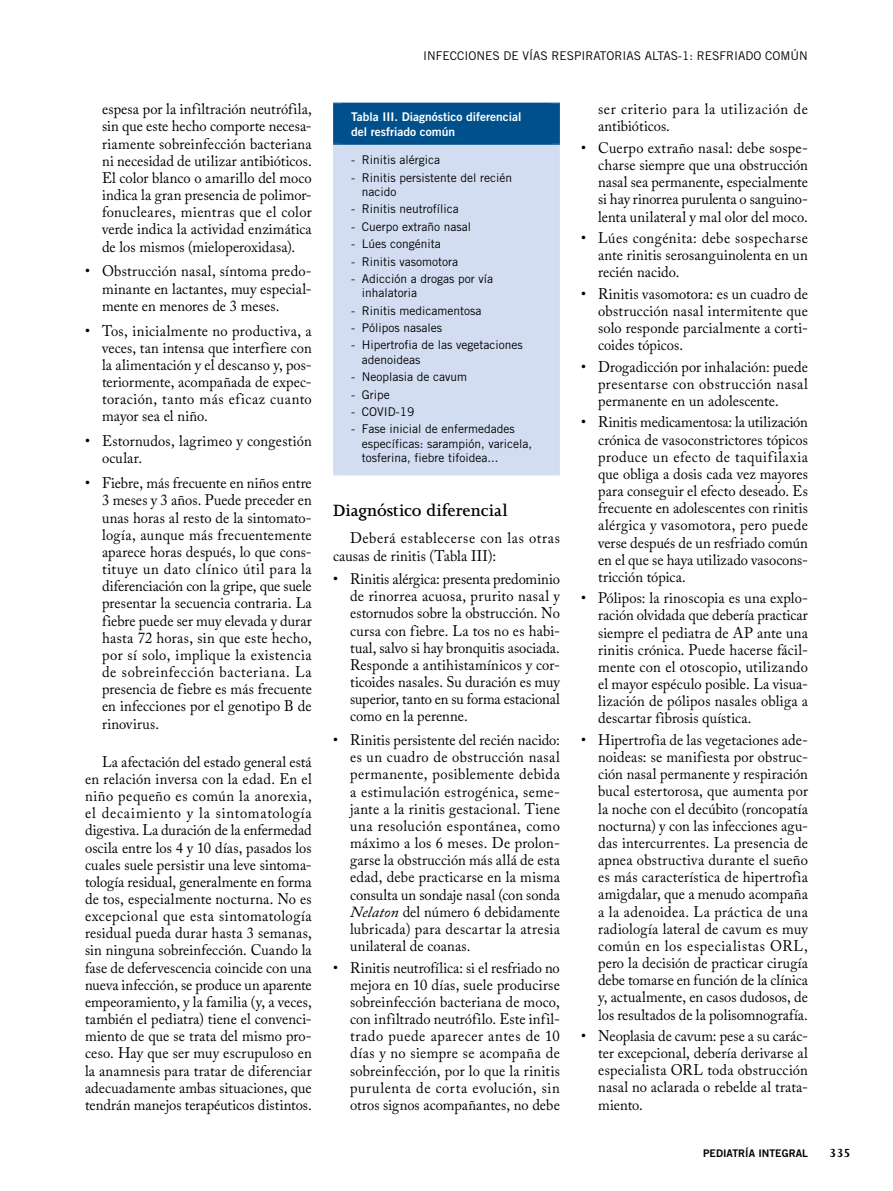
<style>
.page{position:relative;width:893px;height:1191px;background:#fff}
.page>*{position:absolute;margin:0;border:0;box-sizing:border-box;transform-origin:0 0}
.t1{font:600 18.75px "Joanna MT Std";color:#000}
.t2{font:15.3px/17.1px "Adobe Caslon Pro";letter-spacing:.01em;color:#000;text-align:justify;scale:.95 1}
.t3{font:15.3px/17.1px "Adobe Caslon Pro";letter-spacing:.03em;color:#000;scale:.95 1}
.t4{font:15.3px/17.1px "Adobe Caslon Pro";letter-spacing:.04em;color:#000;scale:.95 1}
.t5{font:700 13.5px "Joanna MT Std";color:#000}
.t6{font:12px/14.4px "Trade Gothic";color:#000}
.t7{font:12px/14.4px "Trade Gothic Bold Two";color:#fff}
.t8{font:10.5px "Trade Gothic Bold Two";color:#000}
.s1{font-style:italic}
</style>
<div class="page">
<div style="left:342px;top:103px;width:209px;height:41px;background:#00508c"></div>
<div style="left:342px;top:144px;width:209px;height:331px;background:#d3ddf2"></div>
<div style="left:333px;top:145px;width:18px;height:330px;background:#d3ddf2"></div>
<div style="left:542px;top:145px;width:18px;height:330px;background:#d3ddf2"></div>
<hr style="left:333px;top:475px;width:227px;height:1px;background:#d3ddf2">
<div style="left:333px;top:103px;width:18px;height:41px;background:#00508c"></div>
<div style="left:542px;top:103px;width:18px;height:41px;background:#00508c"></div>
<hr style="left:333px;top:144px;width:227px;height:1px;background:#00508c">
<p class="t2" style="left:102px;top:100px;width:222px">espesa por la infiltración neutrófila, sin que este hecho comporte necesa&shy;riamente sobreinfección bacteriana ni necesidad de utilizar antibióticos.<br>El color blanco o amarillo del moco indica la gran presencia de polimor&shy;fonucleares, mientras que el color verde indica la actividad enzimática de los mismos (mieloperoxidasa).</p>
<p class="t2" style="left:102px;top:263px;width:222px;text-indent:-17px">• Obstrucción nasal, síntoma predo&shy;minante en lactantes, muy especial&shy;mente en menores de 3 meses.</p>
<p class="t2" style="left:102px;top:322px;width:222px;text-indent:-17px">• Tos, inicialmente no productiva, a veces, tan intensa que interfiere con la alimentación y el descanso y, pos&shy;teriormente, acompañada de expec&shy;toración, tanto más eficaz cuanto mayor sea el niño.</p>
<p class="t2" style="left:102px;top:432px;width:222px;text-indent:-17px">• Estornudos, lagrimeo y congestión ocular.</p>
<p class="t2" style="left:102px;top:474px;width:222px;text-indent:-17px">• Fiebre, más frecuente en niños entre 3 meses y 3 años. Puede preceder en unas horas al resto de la sintomato&shy;logía, aunque más frecuentemente aparece horas después, lo que cons&shy;tituye un dato clínico útil para la diferenciación con la gripe, que suele presentar la secuencia contraria. La fiebre puede ser muy elevada y durar hasta 72 horas, sin que este hecho, por sí solo, implique la existencia de sobreinfección bacteriana. La presencia de fiebre es más frecuente en infecciones por el genotipo B de rinovirus.</p>
<p class="t2" style="left:85px;top:753px;width:240px;text-indent:17px">La afectación del estado general está en relación inversa con la edad. En el niño pequeño es común la anorexia, el decaimiento y la sintomatología digestiva. La duración de la enfermedad oscila entre los 4 y 10 días, pasados los cuales suele persistir una leve sintoma&shy;tología residual, generalmente en forma de tos, especialmente nocturna. No es excepcional que esta sintomatología residual pueda durar hasta 3 semanas, sin ninguna sobreinfección. Cuando la fase de defervescencia coincide con una nueva infección, se produce un aparente empeoramiento, y la familia (y, a veces, también el pediatra) tiene el convenci&shy;miento de que se trata del mismo pro&shy;ceso. Hay que ser muy escrupuloso en la anamnesis para tratar de diferenciar adecuadamente ambas situaciones, que tendrán manejos terapéuticos distintos.</p>
<p class="t6" style="left:423px;top:49px;width:386px">Infecciones de vías respi ratorias altas-1: resfriado común</p>
<p class="t7" style="left:351px;top:110px;width:172px">Tabla III. Diagnóstico diferencial del resfriado común</p>
<p class="t6" style="left:351px;top:153px;width:90px">- Rinitis alérgica</p>
<p class="t6" style="left:362px;top:170px;width:152px;text-indent:-11px">- Rinitis persistente del recién nacido</p>
<p class="t6" style="left:351px;top:202px;width:109px">- Rinitis neutrofílica</p>
<p class="t6" style="left:351px;top:219px;width:121px">- Cuerpo extraño nasal</p>
<p class="t6" style="left:351px;top:236px;width:91px">- Lúes congénita</p>
<p class="t6" style="left:351px;top:254px;width:108px">- Rinitis vasomotora</p>
<p class="t6" style="left:362px;top:271px;width:133px;text-indent:-11px">- Adicción a drogas por vía inhalatoria</p>
<p class="t6" style="left:351px;top:303px;width:132px">- Rinitis medicamentosa</p>
<p class="t6" style="left:351px;top:320px;width:92px">- Pólipos nasales</p>
<p class="t6" style="left:362px;top:338px;width:162px;text-indent:-11px">- Hipertrofia de las vegetaciones adenoideas</p>
<p class="t6" style="left:351px;top:369px;width:117px">- Neoplasia de cavum</p>
<p class="t6" style="left:351px;top:387px;width:40px">- Gripe</p>
<p class="t6" style="left:351px;top:404px;width:65px">- COVID-19</p>
<p class="t6" style="left:362px;top:422px;width:172px;text-indent:-11px">- Fase inicial de enfermedades específicas: sarampión, varicela, tosferina, fiebre tifoidea...</p>
<p class="t1" style="left:333px;top:500px;width:176px">Diagnóstico diferencial</p>
<p class="t3" style="left:333px;top:529px;width:240px;text-indent:17px">Deberá establecerse con las otras causas de rinitis (Tabla III):</p>
<p class="t2" style="left:350px;top:570px;width:222px;text-indent:-17px">• Rinitis alérgica: presenta predominio de rinorrea acuosa, prurito nasal y estornudos sobre la obstrucción. No cursa con fiebre. La tos no es habi&shy;tual, salvo si hay bronquitis asociada.<br>Responde a antihistamínicos y cor&shy;ticoides nasales. Su duración es muy superior, tanto en su forma estacional como en la perenne.</p>
<p class="t2" style="left:350px;top:731px;width:222px;text-indent:-17px">• Rinitis persistente del recién nacido: es un cuadro de obstrucción nasal permanente, posiblemente debida a estimulación estrogénica, seme&shy;jante a la rinitis gestacional. Tiene una resolución espontánea, como máximo a los 6 meses. De prolon&shy;garse la obstrucción más allá de esta edad, debe practicarse en la misma consulta un sondaje nasal (con sonda <span class="s1">Nelaton</span> del número 6 debidamente lubricada) para descartar la atresia unilateral de coanas.</p>
<p class="t2" style="left:350px;top:958px;width:222px;text-indent:-17px">• Rinitis neutrofílica: si el resfriado no mejora en 10 días, suele producirse sobreinfección bacteriana de moco, con infiltrado neutrófilo. Este infil&shy;trado puede aparecer antes de 10 días y no siempre se acompaña de sobreinfección, por lo que la rinitis purulenta de corta evolución, sin otros signos acompañantes, no debe</p>
<p class="t4" style="left:598px;top:100px;width:222px">ser criterio para la utilización de antibióticos.</p>
<p class="t2" style="left:598px;top:139px;width:222px;text-indent:-17px">• Cuerpo extraño nasal: debe sospe&shy;charse siempre que una obstrucción nasal sea permanente, especialmente si hay rinorrea purulenta o sanguino&shy;lenta unilateral y mal olor del moco.</p>
<p class="t2" style="left:598px;top:229px;width:222px;text-indent:-17px">• Lúes congénita: debe sospecharse ante rinitis serosanguinolenta en un recién nacido.</p>
<p class="t2" style="left:598px;top:285px;width:222px;text-indent:-17px">• Rinitis vasomotora: es un cuadro de obstrucción nasal intermitente que solo responde parcialmente a corti&shy;coides tópicos.</p>
<p class="t2" style="left:598px;top:358px;width:222px;text-indent:-17px">• Drogadicción por inhalación: puede presentarse con obstrucción nasal permanente en un adolescente.</p>
<p class="t2" style="left:598px;top:413px;width:222px;text-indent:-17px">• Rinitis medicamentosa: la utilización crónica de vasoconstrictores tópicos produce un efecto de taquifilaxia que obliga a dosis cada vez mayores para conseguir el efecto deseado. Es frecuente en adolescentes con rinitis alérgica y vasomotora, pero puede verse después de un resfriado común en el que se haya utilizado vasocons&shy;tricción tópica.</p>
<p class="t2" style="left:598px;top:589px;width:222px;text-indent:-17px">• Pólipos: la rinoscopia es una explo&shy;ración olvidada que debería practicar siempre el pediatra de AP ante una rinitis crónica. Puede hacerse fácil&shy;mente con el otoscopio, utilizando el mayor espéculo posible. La visua&shy;lización de pólipos nasales obliga a descartar fibrosis quística.</p>
<p class="t2" style="left:598px;top:731px;width:222px;text-indent:-17px">• Hipertrofia de las vegetaciones ade&shy;noideas: se manifiesta por obstruc&shy;ción nasal permanente y respiración bucal estertorosa, que aumenta por la noche con el decúbito (roncopatía nocturna) y con las infecciones agu&shy;das intercurrentes. La presencia de apnea obstructiva durante el sueño es más característica de hipertrofia amigdalar, que a menudo acompaña a la adenoidea. La práctica de una radiología lateral de cavum es muy común en los especialistas ORL, pero la decisión de practicar cirugía debe tomarse en función de la clínica y, actualmente, en casos dudosos, de los resultados de la polisomnografía.</p>
<p class="t2" style="left:598px;top:1027px;width:222px;text-indent:-17px">• Neoplasia de cavum: pese a su carác&shy;ter excepcional, debería derivarse al especialista ORL toda obstrucción nasal no aclarada o rebelde al trata&shy;miento.</p>
<p class="t8" style="left:703px;top:1146px;width:106px">PEDIATRÍA INTEGRAL</p>
<p class="t5" style="left:829px;top:1145px;width:23px">335</p>
</div>
